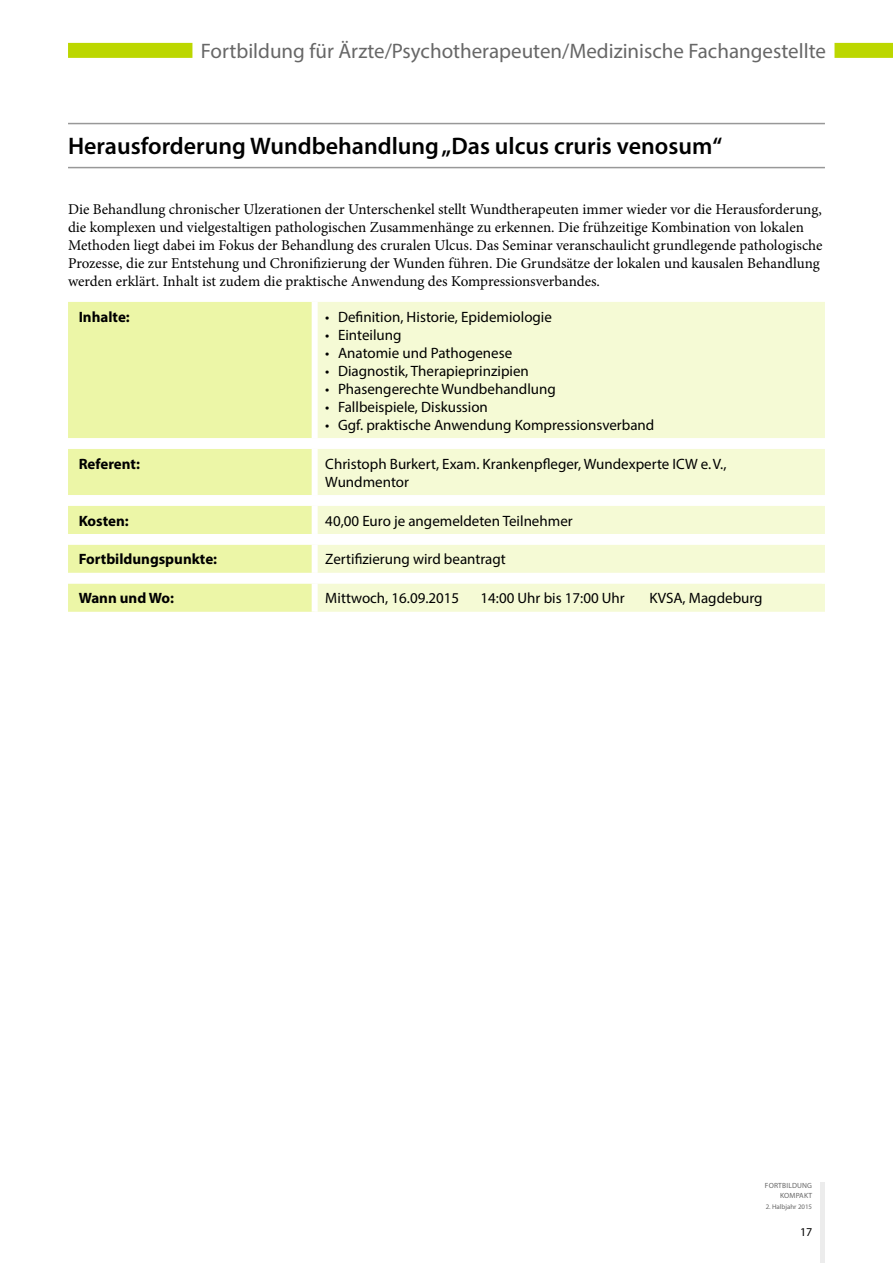
<style>
.page{position:relative;width:893px;height:1263px;background:#fff}
.page>*{position:absolute;margin:0;border:0;box-sizing:border-box;transform-origin:0 0}
.t1{font:600 24px "Myriad Pro";color:#000}
.t2{font:21px "Myriad Pro";color:#676767}
.t3{font:15px/18px "Minion Pro";color:#000}
.t4{font:15px/18px "Myriad Pro";color:#000}
.t5{font:700 15px "Myriad Pro";color:#000}
.t6{font:12px "Myriad Pro";color:#000}
.t7{font:7.5px/10.5px "Myriad Pro";letter-spacing:.02em;color:#676767;text-align:right}
.t8{font:6.9px "Myriad Pro";color:#676767}
</style>
<div class="page">
<div style="left:820px;top:1182px;width:5px;height:81px;background:#ececec"></div>
<div style="left:68px;top:43px;width:825px;height:15px;background:#bcd700"></div>
<div style="left:192px;top:36px;width:642px;height:30px;background:#fff"></div>
<div style="left:68px;top:302px;width:244px;height:310px;background:#ecf6a7"></div>
<div style="left:318px;top:302px;width:507px;height:310px;background:#f5fad5"></div>
<svg style="left:68px;top:438px;width:757px;height:145px;fill:#f5fad5"></svg>
<div style="left:822px;top:438px;width:6px;height:11px;background:#fff"></div>
<div style="left:312px;top:449px;width:6px;height:46px;background:#fff"></div>
<div style="left:822px;top:495px;width:6px;height:11px;background:#fff"></div>
<div style="left:312px;top:506px;width:6px;height:28px;background:#fff"></div>
<div style="left:822px;top:534px;width:6px;height:11px;background:#fff"></div>
<div style="left:312px;top:545px;width:6px;height:28px;background:#fff"></div>
<div style="left:822px;top:573px;width:6px;height:10px;background:#fff"></div>
<hr style="left:68px;top:123px;width:757px;height:1px;background:#989898">
<hr style="left:68px;top:167px;width:757px;height:1px;background:#989898">
<h2 class="t2" style="left:201px;top:38px;width:626px">Fortbildung für Ärzte/Psychotherapeuten/Medizinische Fachangestellte</h2>
<h1 class="t1" style="left:68px;top:131px;width:656px">Herausforderung Wundbehandlung „Das ulcus cruris venosum“</h1>
<p class="t3" style="left:68px;top:200px;width:756px">Die Behandlung chronischer Ulzerationen der Unterschenkel stellt Wundtherapeuten immer wieder vor die Herausforderung, die komplexen und vielgestaltigen pathologischen Zusammenhänge zu erkennen. Die frühzeitige Kombination von lokalen Methoden liegt dabei im Fokus der Behandlung des cruralen Ulcus. Das Seminar veranschaulicht grundlegende pathologische Prozesse, die zur Entstehung und Chronifizierung der Wunden führen. Die Grundsätze der lokalen und kausalen Behandlung werden erklärt. Inhalt ist zudem die praktische Anwendung des Kompressionsverbandes.</p>
<p class="t5" style="left:79px;top:307px;width:53px">Inhalte:</p>
<p class="t4" style="left:325px;top:307px;width:228px">• Definition, Historie, Epidemiologie</p>
<p class="t4" style="left:325px;top:325px;width:78px">• Einteilung</p>
<p class="t4" style="left:325px;top:343px;width:188px">• Anatomie und Pathogenese</p>
<p class="t4" style="left:325px;top:361px;width:205px">• Diagnostik, Therapieprinzipien</p>
<p class="t4" style="left:325px;top:379px;width:232px">• Phasengerechte Wundbehandlung</p>
<p class="t4" style="left:325px;top:397px;width:164px">• Fallbeispiele, Diskussion</p>
<p class="t4" style="left:325px;top:415px;width:331px">• Ggf. praktische Anwendung Kompressionsverband</p>
<p class="t5" style="left:79px;top:454px;width:63px">Referent:</p>
<p class="t4" style="left:325px;top:454px;width:403px">Christoph Burkert, Exam. Krankenpfleger, Wundexperte ICW e.V.,<br>Wundmentor</p>
<p class="t5" style="left:79px;top:511px;width:52px">Kosten:</p>
<p class="t4" style="left:325px;top:511px;width:249px">40,00 Euro je angemeldeten Teilnehmer</p>
<p class="t5" style="left:79px;top:549px;width:140px">Fortbildungspunkte:</p>
<p class="t4" style="left:325px;top:550px;width:182px">Zertifizierung wird beantragt</p>
<p class="t5" style="left:79px;top:588px;width:97px">Wann und Wo:</p>
<p class="t4" style="left:325px;top:589px;width:136px">Mittwoch, 16.09.2015</p>
<p class="t4" style="left:480px;top:589px;width:146px">14:00 Uhr bis 17:00 Uhr</p>
<p class="t4" style="left:649px;top:589px;width:115px">KVSA, Magdeburg</p>
<p class="t7" style="left:765px;top:1180px;width:49px">FORTBILDUNG<br>KOMPAKT</p>
<p class="t8" style="left:766px;top:1202px;width:48px">2. Halbjahr 2015</p>
<p class="t6" style="left:800px;top:1224px;width:14px">17</p>
</div>
